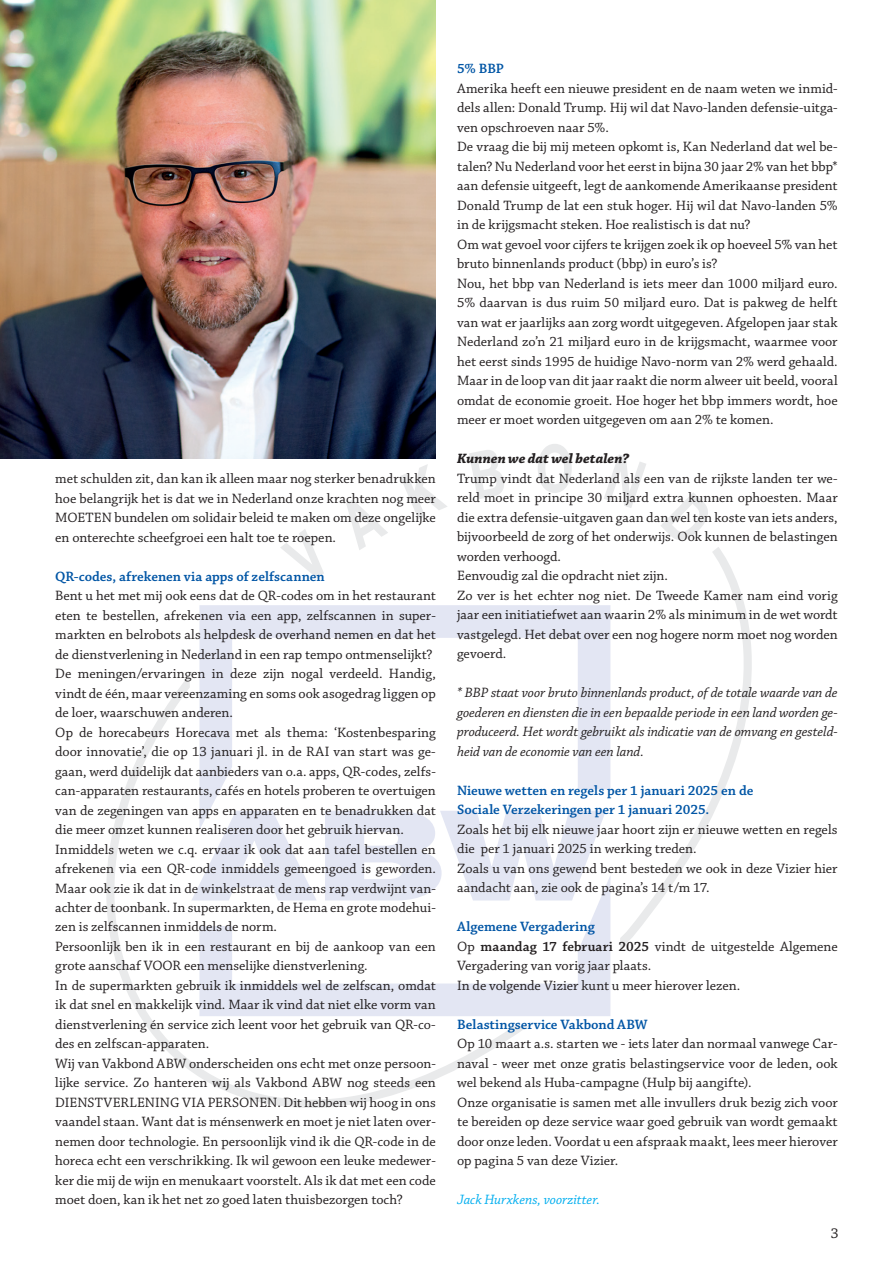
<style>
.page{position:relative;width:893px;height:1263px;background:#fff}
.page>*{position:absolute;margin:0;border:0;box-sizing:border-box;transform-origin:0 0}
.t1{font:15px "Chaparral Pro";color:#231f20}
.t2{font:14.25px/19.5px "Chaparral Pro";color:#231f20}
.t3{font:italic 14.25px/19.5px "Chaparral Pro";letter-spacing:-.005em;color:#231f20;text-align:justify}
.t4{font:600 14.25px/19.5px "Chaparral Pro";color:#0155a5}
.t5{font:italic 14.25px "Chaparral Pro";letter-spacing:-.005em;color:#00aeef}
.t6{font:italic 700 14.25px "Chaparral Pro";letter-spacing:.005em;color:#231f20}
.s1{font-weight:600;color:#0155a5}
.s2{font-weight:600}
</style>
<div class="page">
<img style="left:0;top:0;width:436px;height:459px">
<svg style="left:620px;top:547px;width:132px;height:402px"></svg>
<svg style="left:106px;top:676px;width:422px;height:432px"></svg>
<svg style="left:199px;top:605px;width:411px;height:411px"></svg>
<svg style="left:191px;top:811px;width:126px;height:89px"></svg>
<svg style="left:325px;top:811px;width:281px;height:89px"></svg>
<svg style="left:280px;top:529px;width:44px;height:49px"></svg>
<svg style="left:346px;top:500px;width:42px;height:50px"></svg>
<svg style="left:400px;top:464px;width:47px;height:55px"></svg>
<svg style="left:469px;top:450px;width:35px;height:49px"></svg>
<svg style="left:538px;top:444px;width:34px;height:49px"></svg>
<svg style="left:604px;top:455px;width:42px;height:53px"></svg>
<svg style="left:661px;top:493px;width:47px;height:47px"></svg>
<p class="t2" style="left:55px;top:469px;width:382px;text-align:justify">met schulden zit, dan kan ik alleen maar nog sterker benadrukken hoe belangrijk het is dat we in Nederland onze krachten nog meer MOETEN bundelen om solidair beleid te maken om deze ongelijke en onterechte scheefgroei een halt toe te roepen.</p>
<p class="t4" style="left:55px;top:567px;width:271px">QR-codes, afrekenen via apps of zelfscannen</p>
<p class="t2" style="left:55px;top:586px;width:382px">Bent u het met mij ook eens dat de QR-codes om in het restaurant eten te bestellen, afrekenen via een app, zelfscannen in super&shy;markten en belrobots als helpdesk de overhand nemen en dat het de dienstverlening in Nederland in een rap tempo ontmenselijkt?<br>De meningen/ervaringen in deze zijn nogal verdeeld. Handig, vindt de één, maar vereenzaming en soms ook asogedrag liggen op de loer, waarschuwen anderen.<br>Op de horecabeurs Horecava met als thema: ‘Kostenbesparing door innovatie’, die op 13 januari jl. in de RAI van start was ge&shy;gaan, werd duidelijk dat aanbieders van o.a. apps, QR-codes, zelfs&shy;can-apparaten restaurants, cafés en hotels proberen te overtuigen van de zegeningen van apps en apparaten en te benadrukken dat die meer omzet kunnen realiseren door het gebruik hiervan.<br>Inmiddels weten we c.q. ervaar ik ook dat aan tafel bestellen en afrekenen via een QR-code inmiddels gemeengoed is geworden.<br>Maar ook zie ik dat in de winkelstraat de mens rap verdwijnt van&shy;achter de toonbank. In supermarkten, de Hema en grote modehui&shy;zen is zelfscannen inmiddels de norm.<br>Persoonlijk ben ik in een restaurant en bij de aankoop van een grote aanschaf VOOR een menselijke dienstverlening.<br>In de supermarkten gebruik ik inmiddels wel de zelfscan, omdat ik dat snel en makkelijk vind. Maar ik vind dat niet elke vorm van dienstverlening én service zich leent voor het gebruik van QR-co&shy;des en zelfscan-apparaten.<br>Wij van Vakbond ABW onderscheiden ons echt met onze persoon&shy;lijke service. Zo hanteren wij als Vakbond ABW nog steeds een DIENSTVERLENING VIA PERSONEN. Dit hebben wij hoog in ons vaandel staan. Want dat is ménsenwerk en moet je niet laten over&shy;nemen door technologie. En persoonlijk vind ik die QR-code in de horeca echt een verschrikking. Ik wil gewoon een leuke medewer&shy;ker die mij de wijn en menukaart voorstelt. Als ik dat met een code moet doen, kan ik het net zo goed laten thuisbezorgen toch?</p>
<p class="t4" style="left:457px;top:60px;width:48px">5% BBP</p>
<p class="t2" style="left:457px;top:79px;width:382px">Amerika heeft een nieuwe president en de naam weten we inmid&shy;dels allen: Donald Trump. Hij wil dat Navo-landen defensie-uitga&shy;ven opschroeven naar 5%.<br>De vraag die bij mij meteen opkomt is, Kan Nederland dat wel be&shy;talen? Nu Nederland voor het eerst in bijna 30 jaar 2% van het bbp* aan defensie uitgeeft, legt de aankomende Amerikaanse president Donald Trump de lat een stuk hoger. Hij wil dat Navo-landen 5% in de krijgsmacht steken. Hoe realistisch is dat nu?<br>Om wat gevoel voor cijfers te krijgen zoek ik op hoeveel 5% van het bruto binnenlands product (bbp) in euro’s is?<br>Nou, het bbp van Nederland is iets meer dan 1000 miljard euro.<br>5% daarvan is dus ruim 50 miljard euro. Dat is pakweg de helft van wat er jaarlijks aan zorg wordt uitgegeven. Afgelopen jaar stak Nederland zo’n 21 miljard euro in de krijgsmacht, waarmee voor het eerst sinds 1995 de huidige Navo-norm van 2% werd gehaald.<br>Maar in de loop van dit jaar raakt die norm alweer uit beeld, vooral omdat de economie groeit. Hoe hoger het bbp immers wordt, hoe meer er moet worden uitgegeven om aan 2% te komen.</p>
<p class="t6" style="left:457px;top:450px;width:173px">Kunnen we dat wel betalen?</p>
<p class="t2" style="left:457px;top:469px;width:382px">Trump vindt dat Nederland als een van de rijkste landen ter we&shy;reld moet in principe 30 miljard extra kunnen ophoesten. Maar die extra defensie-uitgaven gaan dan wel ten koste van iets anders, bijvoorbeeld de zorg of het onderwijs. Ook kunnen de belastingen worden verhoogd.<br>Eenvoudig zal die opdracht niet zijn.<br>Zo ver is het echter nog niet. De Tweede Kamer nam eind vorig jaar een initiatiefwet aan waarin 2% als minimum in de wet wordt vastgelegd. Het debat over een nog hogere norm moet nog worden gevoerd.</p>
<p class="t3" style="left:457px;top:683px;width:382px">* BBP staat voor bruto binnenlands product, of de totale waarde van de goederen en diensten die in een bepaalde periode in een land worden ge&shy;produceerd. Het wordt gebruikt als indicatie van de omvang en gesteld&shy;heid van de economie van een land.</p>
<p class="t4" style="left:457px;top:781px;width:298px">Nieuwe wetten en regels per 1 januari 2025 en de<br>Sociale Verzekeringen per 1 januari 2025.</p>
<p class="t2" style="left:457px;top:820px;width:382px">Zoals het bij elk nieuwe jaar hoort zijn er nieuwe wetten en regels die per 1 januari 2025 in werking treden.<br>Zoals u van ons gewend bent besteden we ook in deze Vizier hier aandacht aan, zie ook de pagina’s 14 t/m 17.</p>
<p class="t2" style="left:457px;top:917px;width:382px"><span class="s1">Algemene Vergadering<br></span>Op <span class="s2">maandag 17 februari 2025</span> vindt de uitgestelde Algemene Vergadering van vorig jaar plaats.<br>In de volgende Vizier kunt u meer hierover lezen.</p>
<p class="t4" style="left:457px;top:1015px;width:192px">Belastingservice Vakbond ABW</p>
<p class="t2" style="left:457px;top:1034px;width:382px">Op 10 maart a.s. starten we - iets later dan normaal vanwege Car&shy;naval - weer met onze gratis belastingservice voor de leden, ook wel bekend als Huba-campagne (Hulp bij aangifte).<br>Onze organisatie is samen met alle invullers druk bezig zich voor te bereiden op deze service waar goed gebruik van wordt gemaakt door onze leden. Voordat u een afspraak maakt, lees meer hierover op pagina 5 van deze Vizier.</p>
<p class="t5" style="left:457px;top:1192px;width:144px">Jack Hurxkens, voorzitter.</p>
<p class="t1" style="left:831px;top:1225px;width:9px">3</p>
</div>
